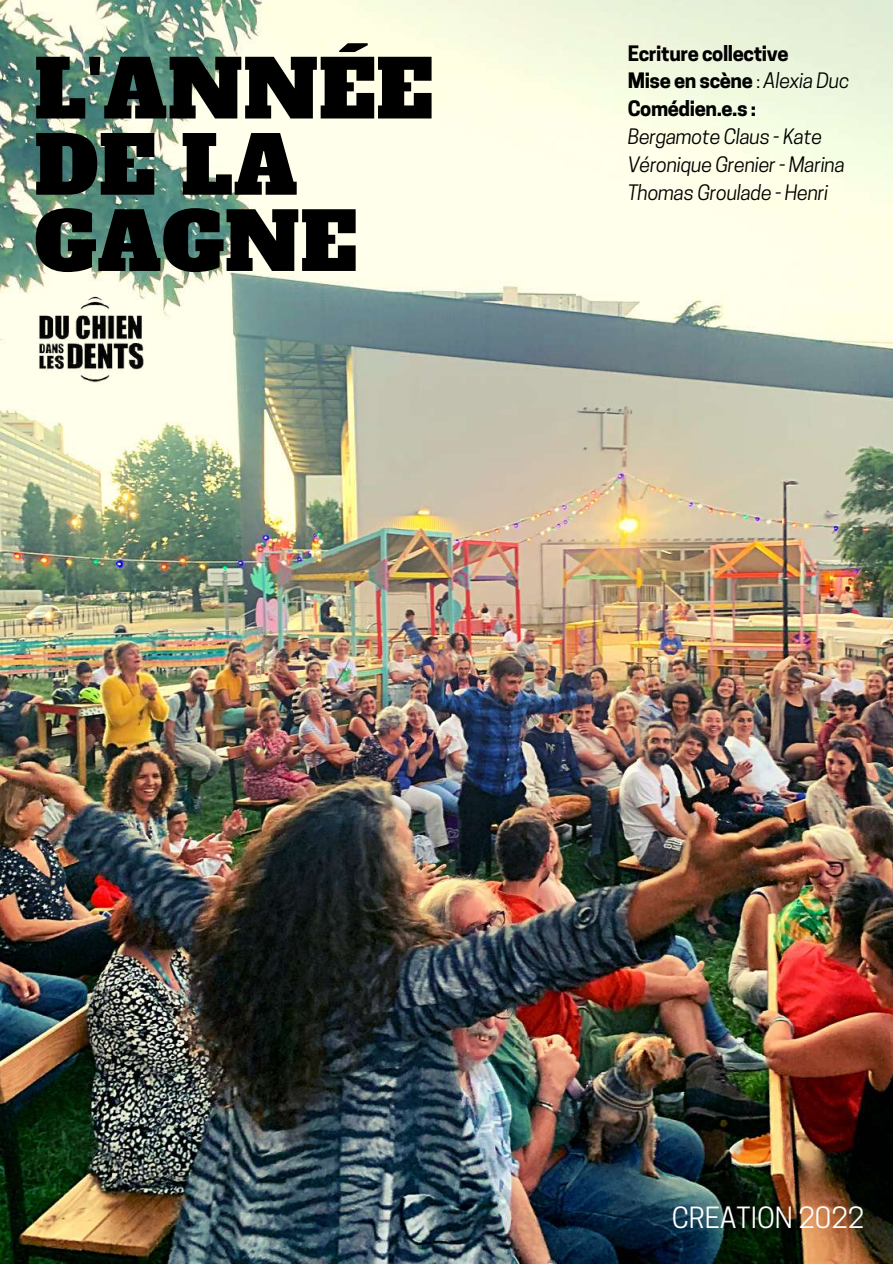
<style>
.page{position:relative;width:893px;height:1264px;background:#fff}
.page>*{position:absolute;margin:0;border:0;box-sizing:border-box;transform-origin:0 0}
.t1{font:79.35px/76.2px "Alfa Slab One";letter-spacing:.01em;color:#000}
.t2{font:27.45px "Cooper Hewitt";color:#fff}
.t3{font:italic 19.95px/27.9px "Cooper Hewitt";letter-spacing:-.02em;color:#000}
.t4{font:700 19.95px/27.9px "Cooper Hewitt";letter-spacing:-.02em;color:#000}
.s1{font-weight:400}
.s2{font-weight:400;font-style:italic}
</style>
<div class="page">
<img style="left:0;top:0;width:892px;height:1263px">
<img style="left:35px;top:286px;width:111px;height:112px">
<h1 class="t1" style="left:35px;top:52px;width:400px">L'ANNÉE<br>DE LA<br>GAGNE</h1>
<p class="t4" style="left:627px;top:42px;width:223px">Ecriture collective<br>Mise en scène <span class="s1">:</span> <span class="s2">Alexia Duc<br></span>Comédien.e.s :</p>
<p class="t3" style="left:627px;top:125px;width:219px">Bergamote Claus - Kate<br>Véronique Grenier - Marina<br>Thomas Groulade - Henri</p>
<h2 class="t2" style="left:671px;top:1207px;width:194px">CREATION 2022</h2>
</div>
